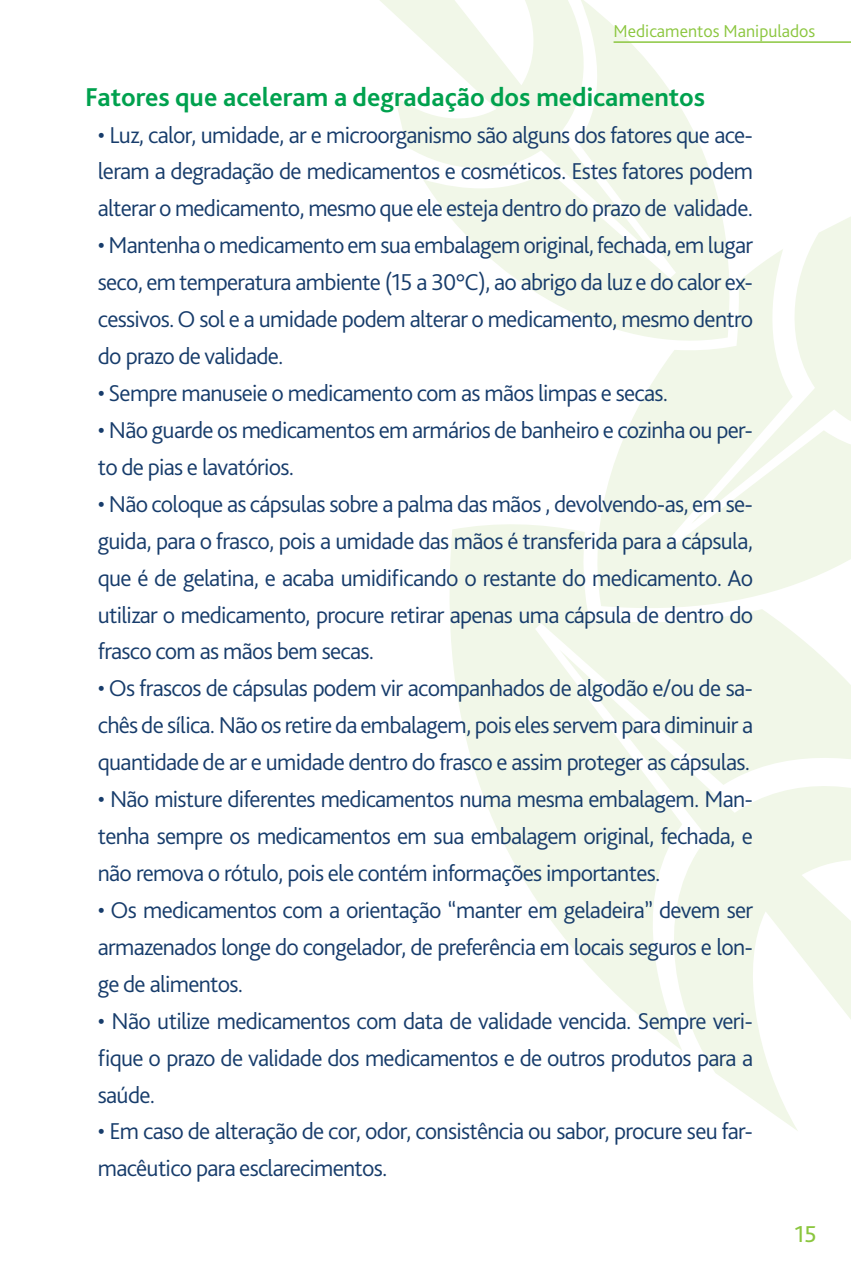
<style>
.page{position:relative;width:851px;height:1276px;background:#fff}
.page>*{position:absolute;margin:0;border:0;box-sizing:border-box;transform-origin:0 0}
.t1{font:700 27px "Bliss Pro";color:#00a14e}
.t2{font:300 24px/36.9px "Bliss Pro";letter-spacing:-.03em;color:#173c6b;text-align:justify}
.t3{font:24px "Bliss Pro";color:#8bc63e}
.t4{font:300 18px "Bliss Pro";color:#8bc63e}
</style>
<div class="page">
<svg style="left:449px;top:524px;width:365px;height:407px;fill:#f1f7e8"></svg>
<svg style="left:559px;top:650px;width:291px;height:481px;fill:#f1f7e8"></svg>
<svg style="left:810px;top:217px;width:40px;height:32px"></svg>
<svg style="left:380px;top:0;width:43px;height:155px"></svg>
<svg style="left:423px;top:0;width:304px;height:318px;fill:#f1f7e8"></svg>
<svg style="left:585px;top:249px;width:265px;height:371px;fill:#f1f7e8"></svg>
<hr style="left:613px;top:41px;width:237px;height:2px;background:#8bc63e">
<p class="t4" style="left:613px;top:20px;width:203px">Medicamentos Manipulados</p>
<p class="t1" style="left:85px;top:80px;width:621px">Fatores que aceleram a degradação dos medicamentos</p>
<p class="t2" style="left:98px;top:115px;width:656px">• Luz, calor, umidade, ar e microorganismo são alguns dos fatores que ace&shy;leram a degradação de medicamentos e cosméticos. Estes fatores podem alterar o medicamento, mesmo que ele esteja dentro do prazo de validade.</p>
<p class="t2" style="left:98px;top:226px;width:656px">• Mantenha o medicamento em sua embalagem original, fechada, em lugar seco, em temperatura ambiente (15 a 30°C), ao abrigo da luz e do calor ex&shy;cessivos. O sol e a umidade podem alterar o medicamento, mesmo dentro do prazo de validade.</p>
<p class="t2" style="left:98px;top:374px;width:571px">• Sempre manuseie o medicamento com as mãos limpas e secas.</p>
<p class="t2" style="left:98px;top:411px;width:656px">• Não guarde os medicamentos em armários de banheiro e cozinha ou per&shy;to de pias e lavatórios.</p>
<p class="t2" style="left:98px;top:485px;width:656px">• Não coloque as cápsulas sobre a palma das mãos , devolvendo-as, em se&shy;guida, para o frasco, pois a umidade das mãos é transferida para a cápsula, que é de gelatina, e acaba umidificando o restante do medicamento. Ao utilizar o medicamento, procure retirar apenas uma cápsula de dentro do frasco com as mãos bem secas.</p>
<p class="t2" style="left:98px;top:669px;width:656px">• Os frascos de cápsulas podem vir acompanhados de algodão e/ou de sa&shy;chês de sílica. Não os retire da embalagem, pois eles servem para diminuir a quantidade de ar e umidade dentro do frasco e assim proteger as cápsulas.</p>
<p class="t2" style="left:98px;top:780px;width:656px">• Não misture diferentes medicamentos numa mesma embalagem. Man&shy;tenha sempre os medicamentos em sua embalagem original, fechada, e não remova o rótulo, pois ele contém informações importantes.</p>
<p class="t2" style="left:98px;top:891px;width:656px">• Os medicamentos com a orientação “manter em geladeira” devem ser armazenados longe do congelador, de preferência em locais seguros e lon&shy;ge de alimentos.</p>
<p class="t2" style="left:98px;top:1001px;width:656px">• Não utilize medicamentos com data de validade vencida. Sempre veri&shy;fique o prazo de validade dos medicamentos e de outros produtos para a saúde.</p>
<p class="t2" style="left:98px;top:1112px;width:656px">• Em caso de alteração de cor, odor, consistência ou sabor, procure seu far&shy;macêutico para esclarecimentos.</p>
<p class="t3" style="left:794px;top:1219px;width:24px">15</p>
</div>
